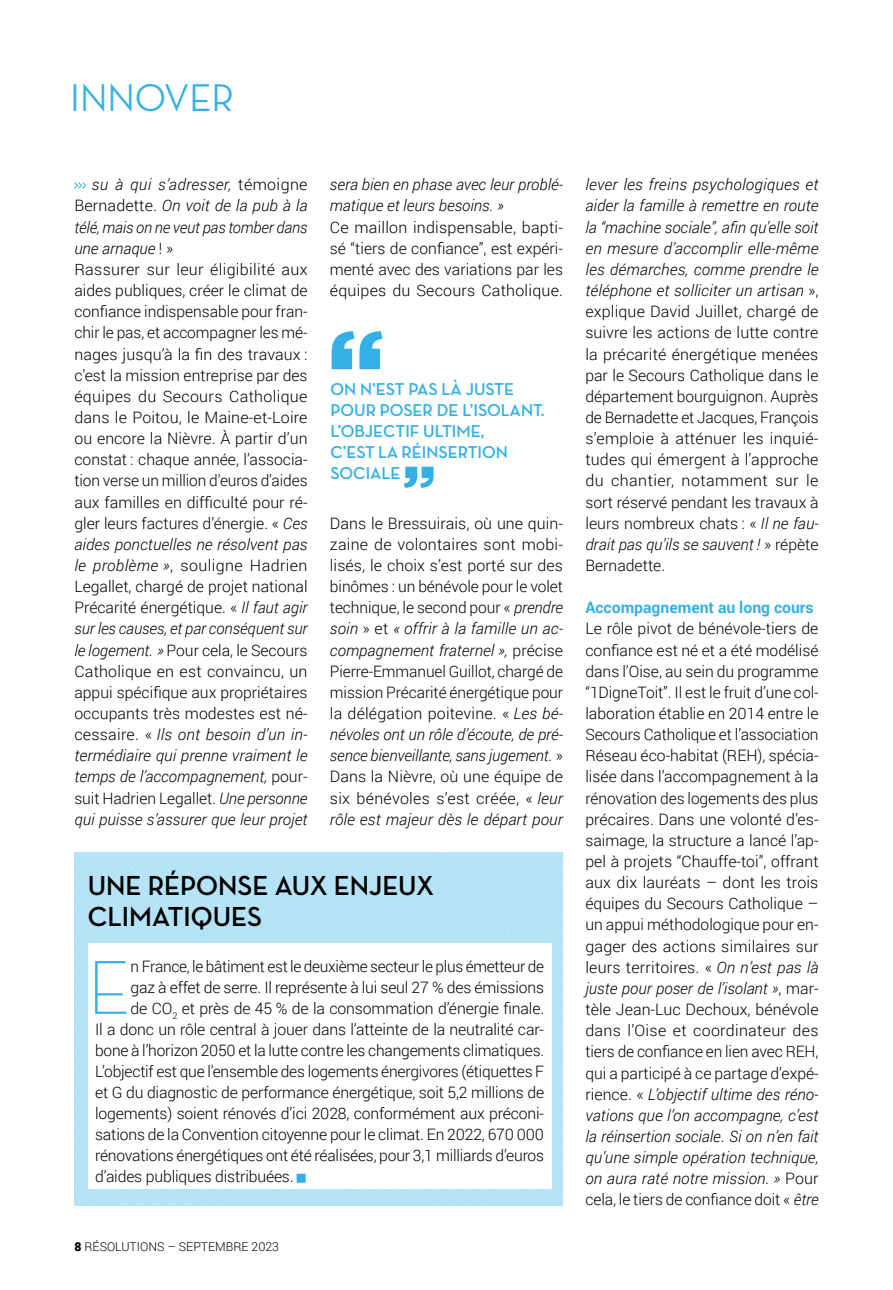
<style>
.page{position:relative;width:893px;height:1290px;background:#fff}
.page>*{position:absolute;margin:0;border:0;box-sizing:border-box;transform-origin:0 0}
.t1{font:300 77.52px "Neutra Disp";color:#35b0e6}
.t2{font:500 39.38px "Neutra Disp";color:#35b0e6}
.t3{font:700 28px/31.5px "Neutra Disp";color:#000}
.t4{font:700 17.5px/21px "Neutra Disp";color:#35b0e6}
.t5{font:300 15.75px/21.2px "Roboto";letter-spacing:-.005em;color:#000;text-align:justify}
.t6{font:italic 300 15.75px/21.2px "Roboto";color:#000}
.t7{font:700 15.75px "Roboto";color:#35b0e6}
.t8{font:300 12.25px "Roboto";color:#000}
.s1{font-style:italic}
.s2{font-weight:900}
</style>
<div class="page">
<div style="left:74px;top:852px;width:489px;height:353px;background:#b5e3f6"></div>
<div style="left:88px;top:943px;width:464px;height:246px;background:#fff"></div>
<svg style="left:404px;top:467px;width:30px;height:21px"></svg>
<svg style="left:332px;top:331px;width:50px;height:38px"></svg>
<svg style="left:75px;top:182px;width:11px;height:7px"></svg>
<h2 class="t2" style="left:70px;top:76px;width:165px">INNOVER</h2>
<p class="t5" style="left:74px;top:174px;width:235px;text-align:left;text-indent:17px"><span class="s1">su à qui s’adresser,</span> témoigne Bernadette. <span class="s1">On voit de la pub à la télé, mais on ne veut pas tomber dans une arnaque</span> ! »<br>Rassurer sur leur éligibilité aux aides publiques, créer le climat de confiance indispensable pour fran&shy;chir le pas, et accompagner les mé&shy;nages jusqu’à la fin des travaux : c’est la mission entreprise par des équipes du Secours Catholique dans le Poitou, le Maine-et-Loire ou encore la Nièvre. À partir d’un constat : chaque année, l’associa&shy;tion verse un million d’euros d’aides aux familles en difficulté pour ré&shy;gler leurs factures d’énergie. « <span class="s1">Ces aides ponctuelles ne résolvent pas le problème »</span>, souligne Hadrien Legallet, chargé de projet national Précarité énergétique. « <span class="s1">Il faut agir sur les causes, et par conséquent sur le logement. »</span> Pour cela, le Secours Catholique en est convaincu, un appui spécifique aux propriétaires occupants très modestes est né&shy;cessaire. « <span class="s1">Ils ont besoin d’un in&shy;termédiaire qui prenne vraiment le temps de l’accompagnement,</span> pour&shy;suit Hadrien Legallet. <span class="s1">Une personne qui puisse s’assurer que leur projet</span></p>
<p class="t6" style="left:330px;top:174px;width:235px">sera bien en phase avec leur problé&shy;matique et leurs besoins. »</p>
<p class="t5" style="left:330px;top:216px;width:235px">Ce maillon indispensable, bapti&shy;sé “tiers de confiance”, est expéri&shy;menté avec des variations par les équipes du Secours Catholique.</p>
<p class="t4" style="left:330px;top:379px;width:216px">ON N’EST PAS LÀ JUSTE<br>POUR POSER DE L’ISOLANT.<br>L’OBJECTIF ULTIME,<br>C’EST LA RÉINSERTION<br>SOCIALE</p>
<p class="t5" style="left:330px;top:512px;width:235px">Dans le Bressuirais, où une quin&shy;zaine de volontaires sont mobi&shy;lisés, le choix s’est porté sur des binômes : un bénévole pour le volet technique, le second pour « <span class="s1">prendre soin</span> » et <span class="s1">« offrir à la famille un ac&shy;compagnement fraternel »,</span> précise Pierre-Emmanuel Guillot, chargé de mission Précarité énergétique pour la délégation poitevine. « <span class="s1">Les bé&shy;névoles ont un rôle d’écoute, de pré&shy;sence bienveillante, sans jugement.</span> » Dans la Nièvre, où une équipe de six bénévoles s’est créée, « <span class="s1">leur rôle est majeur dès le départ pour</span></p>
<h3 class="t3" style="left:88px;top:870px;width:348px">UNE RÉPONSE AUX ENJEUX<br>CLIMATIQUES</h3>
<h1 class="t1" style="left:87px;top:945px;width:45px">E</h1>
<p class="t5" style="left:131px;top:955px;width:415px">n France, le bâtiment est le deuxième secteur le plus émetteur de</p>
<p class="t5" style="left:131px;top:976px;width:415px">gaz à effet de serre. Il représente à lui seul 27 % des émissions</p>
<p class="t5" style="left:131px;top:997px;width:415px">de CO<sub>2</sub> et près de 45 % de la consommation d’énergie finale.</p>
<p class="t5" style="left:95px;top:1018px;width:450px">Il a donc un rôle central à jouer dans l’atteinte de la neutralité car-</p>
<p class="t5" style="left:95px;top:1039px;width:450px">bone à l’horizon 2050 et la lutte contre les changements climatiques.</p>
<p class="t5" style="left:95px;top:1060px;width:451px">L’objectif est que l’ensemble des logements énergivores (étiquettes F</p>
<p class="t5" style="left:95px;top:1081px;width:451px">et G du diagnostic de performance énergétique, soit 5,2 millions de</p>
<p class="t5" style="left:95px;top:1102px;width:450px">logements) soient rénovés d’ici 2028, conformément aux préconi-</p>
<p class="t5" style="left:95px;top:1123px;width:450px">sations de la Convention citoyenne pour le climat. En 2022, 670 000</p>
<p class="t5" style="left:95px;top:1144px;width:450px">rénovations énergétiques ont été réalisées, pour 3,1 milliards d’euros</p>
<p class="t5" style="left:95px;top:1165px;width:200px">d’aides publiques distribuées.</p>
<p class="t8" style="left:74px;top:1238px;width:206px"><span class="s2">8</span> RÉSOLUTIONS – SEPTEMBRE 2023</p>
<p class="t5" style="left:585px;top:174px;width:235px"><span class="s1">lever les freins psychologiques et aider la famille à remettre en route la “machine sociale”, afin qu’elle soit en mesure d’accomplir elle-même les démarches, comme prendre le téléphone et solliciter un artisan</span> », explique David Juillet, chargé de suivre les actions de lutte contre la précarité énergétique menées par le Secours Catholique dans le département bourguignon. Auprès de Bernadette et Jacques, François s’emploie à atténuer les inquié&shy;tudes qui émergent à l’approche du chantier, notamment sur le sort réservé pendant les travaux à leurs nombreux chats : « <span class="s1">Il ne fau&shy;drait pas qu’ils se sauvent !</span> » répète Bernadette.</p>
<p class="t7" style="left:585px;top:596px;width:230px">Accompagnement au long cours</p>
<p class="t5" style="left:585px;top:618px;width:235px">Le rôle pivot de bénévole-tiers de confiance est né et a été modélisé dans l’Oise, au sein du programme “1DigneToit”. Il est le fruit d’une col&shy;laboration établie en 2014 entre le Secours Catholique et l’association Réseau éco-habitat (REH), spécia&shy;lisée dans l’accompagnement à la rénovation des logements des plus précaires. Dans une volonté d’es&shy;saimage, la structure a lancé l’ap&shy;pel à projets “Chauffe-toi”, offrant aux dix lauréats – dont les trois équipes du Secours Catholique – un appui méthodologique pour en&shy;gager des actions similaires sur leurs territoires. « <span class="s1">On n’est pas là juste pour poser de l’isolant »</span>, mar&shy;tèle Jean-Luc Dechoux, bénévole dans l’Oise et coordinateur des tiers de confiance en lien avec REH, qui a participé à ce partage d’expé&shy;rience. « <span class="s1">L’objectif ultime des réno&shy;vations que l’on accompagne, c’est la réinsertion sociale</span>. <span class="s1">Si on n’en fait qu’une simple opération technique, on aura raté notre mission. »</span> Pour cela, le tiers de confiance doit « <span class="s1">être</span></p>
</div>
